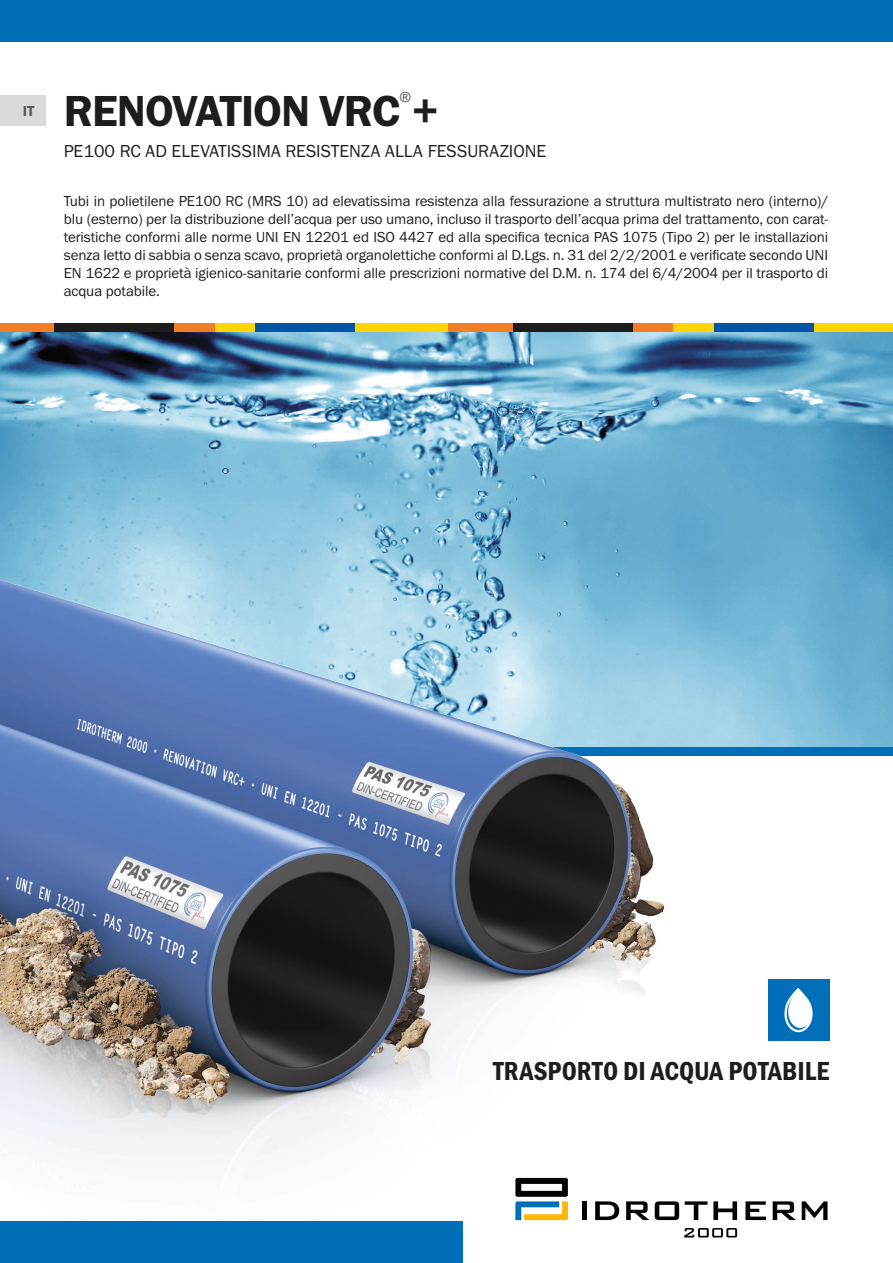
<style>
.page{position:relative;width:893px;height:1263px;background:#fff}
.page>*{position:absolute;margin:0;border:0;box-sizing:border-box;transform-origin:0 0}
.t1{font:45px "Franklin Gothic URW Dem";letter-spacing:-.02em;color:#1d1d1b}
.t2{font:27px "Franklin Gothic URW Con Dem";color:#1d1d1b}
.t3{font:18px "Franklin Gothic URW Boo";color:#1d1d1b}
.t4{font:15px/18px "Franklin Gothic URW Boo";letter-spacing:-.005em;color:#1d1d1b;text-align:justify}
.Tabella_-_Etichette{font:15px "Franklin Gothic URW Dem";color:#575756}
.t5{font:300 15px "Franklin Gothic URW";color:#1d1d1b}
</style>
<div class="page">
<div style="left:0;top:710px;width:893px;height:45px;background:#006eb8"></div>
<img style="left:0;top:331px;width:893px;height:415px">
<div style="left:0;top:0;width:893px;height:41px;background:#006eb8"></div>
<div style="left:673px;top:323px;width:220px;height:8px;background:#ffd400"></div>
<div style="left:714px;top:323px;width:99px;height:8px;background:#0056a4"></div>
<div style="left:446px;top:323px;width:227px;height:8px;background:#f07e26"></div>
<div style="left:513px;top:323px;width:119px;height:8px;background:#1d1d1b"></div>
<div style="left:214px;top:323px;width:233px;height:8px;background:#ffd400"></div>
<div style="left:255px;top:323px;width:100px;height:8px;background:#0056a4"></div>
<div style="left:0;top:323px;width:214px;height:8px;background:#f07e26"></div>
<div style="left:54px;top:323px;width:120px;height:8px;background:#1d1d1b"></div>
<img style="left:0;top:418px;width:715px;height:820px">
<div style="left:582px;top:1201px;width:5px;height:19px;background:#020203"></div>
<svg style="left:595px;top:1201px;width:24px;height:19px"></svg>
<svg style="left:626px;top:1201px;width:53px;height:19px"></svg>
<svg style="left:685px;top:1201px;width:22px;height:19px"></svg>
<svg style="left:713px;top:1201px;width:24px;height:19px"></svg>
<svg style="left:745px;top:1201px;width:21px;height:19px"></svg>
<svg style="left:773px;top:1201px;width:23px;height:19px"></svg>
<svg style="left:802px;top:1201px;width:25px;height:19px"></svg>
<svg style="left:684px;top:1228px;width:53px;height:9px"></svg>
<svg style="left:515px;top:1178px;width:53px;height:42px"></svg>
<div style="left:0;top:1221px;width:463px;height:42px;background:#006eb8"></div>
<div style="left:0;top:96px;width:45px;height:30px;background:#dadada"></div>
<div style="left:768px;top:979px;width:61px;height:62px;background:#006eb8"></div>
<svg style="left:784px;top:988px;width:29px;height:44px"></svg>
<p class="Tabella_-_Etichette" style="left:23px;top:102px;width:13px">IT</p>
<p class="t5" style="left:399px;top:87px;width:13px">®</p>
<p class="t1" style="left:64px;top:83px;width:376px">RENOVATION VRC +</p>
<p class="t3" style="left:64px;top:140px;width:484px">PE100 RC AD ELEVATISSIMA RESISTENZA ALLA FESSURAZIONE</p>
<p class="t4" style="left:64px;top:192px;width:766px">Tubi in polietilene PE100 RC (MRS 10) ad elevatissima resistenza alla fessurazione a struttura multistrato nero (interno)/ blu (esterno) per la distribuzione dell’acqua per uso umano, incluso il trasporto dell’acqua prima del trattamento, con carat&shy;teristiche conformi alle norme UNI EN 12201 ed ISO 4427 ed alla specifica tecnica PAS 1075 (Tipo 2) per le installazioni senza letto di sabbia o senza scavo, proprietà organolettiche conformi al D.Lgs. n. 31 del 2/2/2001 e verificate secondo UNI EN 1622 e proprietà igienico-sanitarie conformi alle prescrizioni normative del D.M. n. 174 del 6/4/2004 per il trasporto di acqua potabile.</p>
<p class="t2" style="left:493px;top:1053px;width:338px">TRASPORTO DI ACQUA POTABILE</p>
</div>
